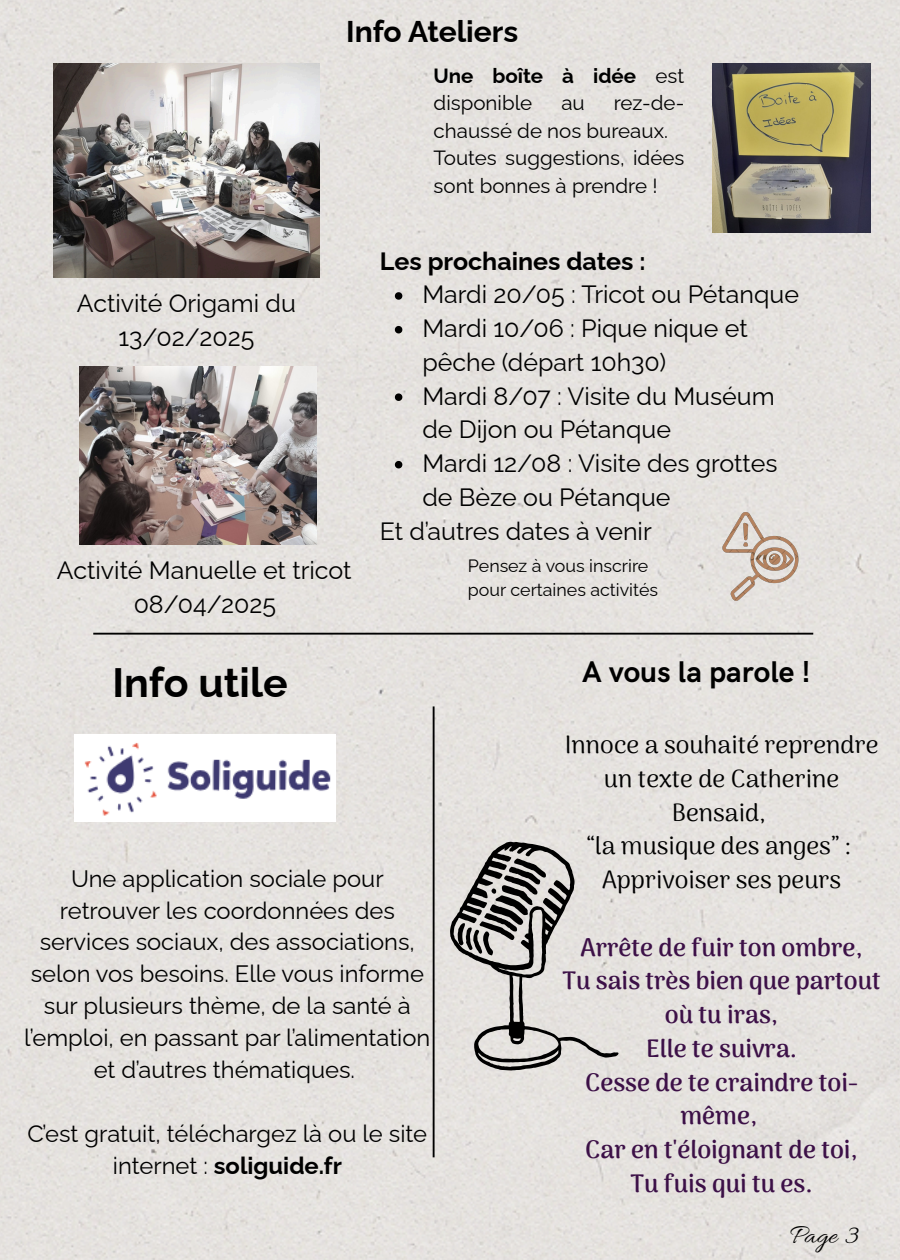
<style>
.page{position:relative;width:900px;height:1260px;background:#e5e2de}
.page>*{position:absolute;margin:0;border:0;box-sizing:border-box;transform-origin:0 0}
.t1{font:700 41px "Raleway";color:#000}
.t2{font:700 30px "HK Grotesk";color:#000}
.t3{font:700 30px "Raleway";color:#000}
.t4{font:27.5px "Allura";color:#000}
.t5{font:25px/33.8px "Raleway";color:#000}
.t6{font:700 25px/33.8px "Arima Madurai";color:#3c1047;text-align:center}
.t7{font:25px/33.8px "Arima Madurai";color:#000;text-align:center}
.t8{font:700 25px "Raleway";color:#000}
.t9{font:23.75px/32px "Raleway";color:#000;text-align:center}
.t10{font:20.5px/27.5px "Raleway";color:#000}
.t11{font:700 20.5px/27.5px "Raleway";color:#000}
.t12{font:17.75px/24px "Raleway";color:#000}
.s1{font-weight:400}
.s2{font-weight:700}
</style>
<div class="page">
<hr style="left:93px;top:633px;width:720px;height:2px;background:#000">
<img style="left:53px;top:64px;width:267px;height:214px">
<svg style="left:450px;top:842px;width:169px;height:228px;background:#b9b7b4"></svg>
<img style="left:722px;top:512px;width:78px;height:89px">
<img style="left:74px;top:735px;width:261px;height:86px">
<hr style="left:433px;top:706px;width:2px;height:451px;background:#000">
<img style="left:80px;top:366px;width:236px;height:178px">
<svg style="left:395px;top:292px;width:7px;height:8px"></svg>
<svg style="left:395px;top:326px;width:7px;height:7px"></svg>
<svg style="left:395px;top:393px;width:7px;height:8px"></svg>
<svg style="left:395px;top:461px;width:7px;height:7px"></svg>
<img style="left:713px;top:64px;width:157px;height:169px">
<h5 class="t3" style="left:346px;top:14px;width:174px">Info Ateliers</h5>
<h2 class="t5" style="left:77px;top:286px;width:221px;text-align:center">Activité Origami du<br>13/02/2025</h2>
<h5 class="t5" style="left:57px;top:553px;width:296px;text-align:center">Activité Manuelle et tricot<br>08/04/2025</h5>
<h6 class="t1" style="left:113px;top:659px;width:177px">Info utile</h6>
<p class="t11" style="left:434px;top:62px;width:252px">Une boîte à idée <span class="s1">est disponible</span></p>
<p class="t10" style="left:434px;top:89px;width:252px;text-indent:180px">rez-de&shy;chaussé de nos bureaux.<br>Toutes suggestions, idées sont bonnes à prendre !</p>
<p class="t10" style="left:561px;top:89px;width:25px">au</p>
<p class="t8" style="left:380px;top:246px;width:267px">Les prochaines dates :</p>
<h4 class="t5" style="left:422px;top:278px;width:378px">Mardi 20/05 : Tricot ou Pétanque</h4>
<p class="t5" style="left:422px;top:312px;width:327px">Mardi 10/06 : Pique nique et pêche (départ 10h30)</p>
<p class="t5" style="left:422px;top:379px;width:354px">Mardi 8/07 : Visite du Muséum de Dijon ou Pétanque</p>
<p class="t5" style="left:422px;top:447px;width:357px">Mardi 12/08 : Visite des grottes de Bèze ou Pétanque</p>
<p class="t5" style="left:380px;top:514px;width:273px">Et d’autres dates à venir</p>
<p class="t12" style="left:468px;top:554px;width:192px">Pensez à vous inscrire pour certaines activités</p>
<p class="t2" style="left:582px;top:655px;width:230px">A vous la parole !</p>
<p class="t9" style="left:24px;top:862px;width:408px">Une application sociale pour retrouver les coordonnées des services sociaux, des associations, selon vos besoins. Elle vous informe sur plusieurs thème, de la santé à l’emploi, en passant par l’alimentation et d’autres thématiques.</p>
<h5 class="t9" style="left:28px;top:1118px;width:401px">C’est gratuit, téléchargez là ou le site internet : <span class="s2">soliguide.fr</span></h5>
<p class="t7" style="left:565px;top:728px;width:315px">Innoce a souhaité reprendre un texte de Catherine<br>Bensaid,<br>“la musique des anges” :<br>Apprivoiser ses peurs</p>
<p class="t6" style="left:563px;top:930px;width:320px">Arrête de fuir ton ombre,<br>Tu sais très bien que partout où tu iras,<br>Elle te suivra.<br>Cesse de te craindre toi&shy;même,<br>Car en t'éloignant de toi,<br>Tu fuis qui tu es.</p>
<p class="t4" style="left:790px;top:1219px;width:71px">Page 3</p>
</div>
